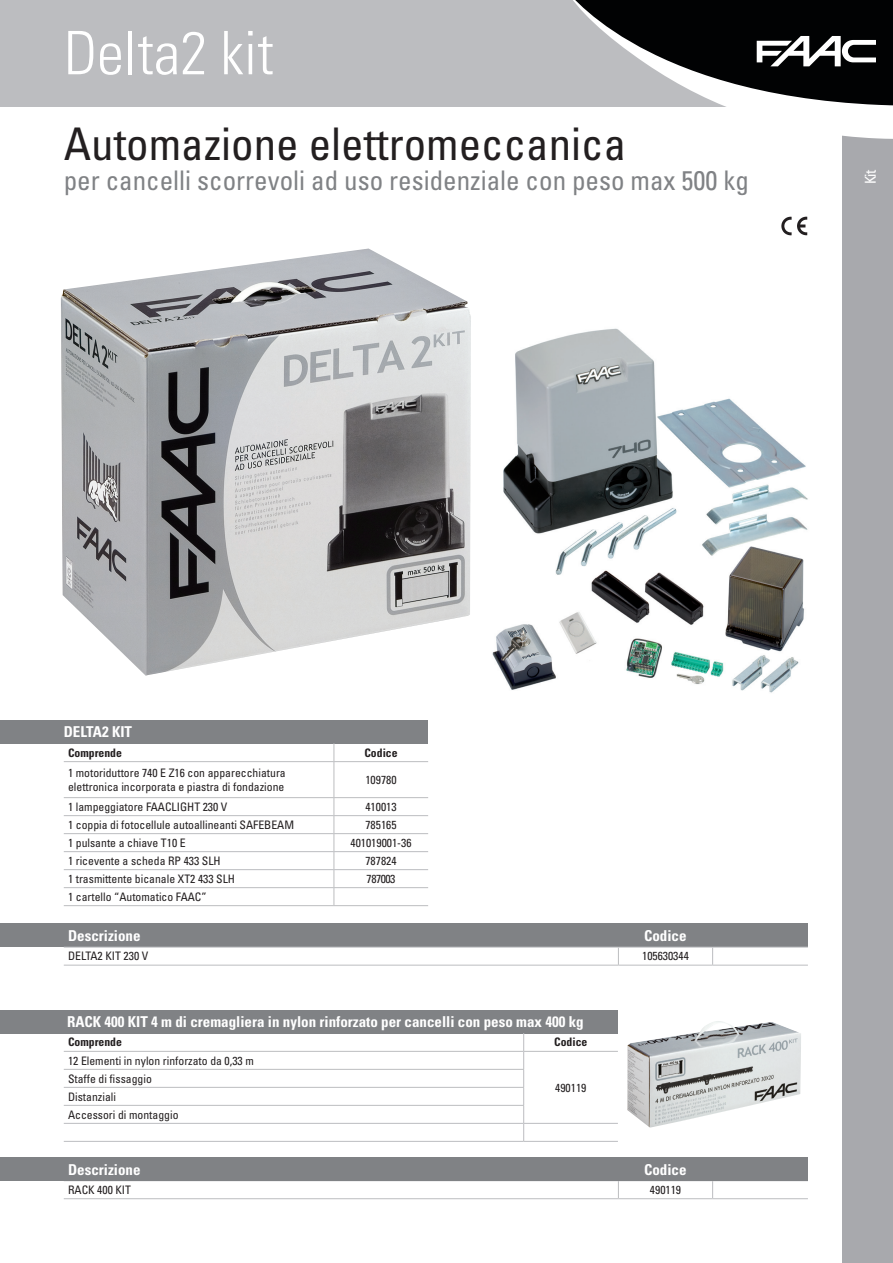
<style>
.page{position:relative;width:893px;height:1263px;background:#fff}
.page>*{position:absolute;margin:0;border:0;box-sizing:border-box;transform-origin:0 0}
.t1{font:300 condensed 60px "Univers LT Std";color:#fff}
.t2{font:condensed 45px "Univers LT Std";color:#231f20}
.t3{font:condensed 27px "Univers LT Std";color:#808285}
.t4{font:700 condensed 15px "Univers LT Std";color:#fff}
.t5{font:condensed 15px "Univers LT Std";color:#fff}
.t6{font:condensed 11.7px/18px "Univers LT Std";color:#231f20}
.t7{font:700 condensed 11.7px "Univers LT Std";color:#231f20}
</style>
<div class="page">
<div style="left:842px;top:112px;width:51px;height:1151px;background:#a8a9ad"></div>
<div style="left:0;top:0;width:893px;height:106px;background:#bcbdc0"></div>
<svg style="left:564px;top:106px;width:329px;height:33px"></svg>
<svg style="left:573px;top:0;width:320px;height:106px"></svg>
<svg style="left:618px;top:1181px;width:1px;height:17px"></svg>
<svg style="left:712px;top:1181px;width:1px;height:17px"></svg>
<hr style="left:64px;top:1198px;width:554px;height:1px;background:#bcbdc0">
<hr style="left:618px;top:1198px;width:95px;height:1px;background:#bcbdc0">
<hr style="left:713px;top:1198px;width:95px;height:1px;background:#bcbdc0">
<svg style="left:781px;top:217px;width:26px;height:18px"></svg>
<img style="left:492px;top:328px;width:316px;height:365px">
<div style="left:0;top:924px;width:808px;height:23px;background:#808285"></div>
<div style="left:0;top:1158px;width:808px;height:23px;background:#808285"></div>
<hr style="left:64px;top:947px;width:554px;height:1px;background:#bcbdc0">
<hr style="left:618px;top:947px;width:95px;height:1px;background:#bcbdc0">
<svg style="left:618px;top:947px;width:1px;height:18px"></svg>
<hr style="left:713px;top:947px;width:95px;height:1px;background:#bcbdc0">
<svg style="left:712px;top:947px;width:1px;height:18px"></svg>
<hr style="left:64px;top:965px;width:554px;height:1px;background:#bcbdc0">
<hr style="left:618px;top:965px;width:95px;height:1px;background:#bcbdc0">
<hr style="left:713px;top:965px;width:95px;height:1px;background:#bcbdc0">
<div style="left:0;top:720px;width:427px;height:23px;background:#808285"></div>
<div style="left:0;top:1010px;width:618px;height:23px;background:#808285"></div>
<svg style="left:334px;top:743px;width:1px;height:18px"></svg>
<hr style="left:64px;top:761px;width:270px;height:1px;background:#bcbdc0">
<hr style="left:334px;top:761px;width:94px;height:1px;background:#bcbdc0">
<hr style="left:334px;top:762px;width:1px;height:35px;background:#bcbdc0">
<hr style="left:64px;top:797px;width:270px;height:1px;background:#bcbdc0">
<hr style="left:334px;top:797px;width:94px;height:1px;background:#bcbdc0">
<hr style="left:64px;top:815px;width:270px;height:1px;background:#bcbdc0">
<hr style="left:334px;top:815px;width:94px;height:1px;background:#bcbdc0">
<hr style="left:64px;top:833px;width:270px;height:1px;background:#bcbdc0">
<hr style="left:334px;top:833px;width:94px;height:1px;background:#bcbdc0">
<hr style="left:64px;top:851px;width:270px;height:1px;background:#bcbdc0">
<hr style="left:334px;top:851px;width:94px;height:1px;background:#bcbdc0">
<hr style="left:64px;top:869px;width:270px;height:1px;background:#bcbdc0">
<hr style="left:334px;top:869px;width:94px;height:1px;background:#bcbdc0">
<hr style="left:64px;top:887px;width:270px;height:1px;background:#bcbdc0">
<hr style="left:334px;top:887px;width:94px;height:1px;background:#bcbdc0">
<svg style="left:334px;top:798px;width:1px;height:107px"></svg>
<hr style="left:64px;top:905px;width:270px;height:1px;background:#bcbdc0">
<hr style="left:334px;top:905px;width:94px;height:1px;background:#bcbdc0">
<hr style="left:64px;top:1051px;width:460px;height:1px;background:#bcbdc0">
<hr style="left:524px;top:1051px;width:94px;height:1px;background:#bcbdc0">
<hr style="left:64px;top:1069px;width:460px;height:1px;background:#bcbdc0">
<hr style="left:64px;top:1087px;width:460px;height:1px;background:#bcbdc0">
<hr style="left:64px;top:1105px;width:460px;height:1px;background:#bcbdc0">
<hr style="left:64px;top:1123px;width:460px;height:1px;background:#bcbdc0">
<hr style="left:524px;top:1123px;width:94px;height:1px;background:#bcbdc0">
<svg style="left:523px;top:1033px;width:1px;height:108px"></svg>
<hr style="left:64px;top:1141px;width:460px;height:1px;background:#bcbdc0">
<hr style="left:524px;top:1141px;width:94px;height:1px;background:#bcbdc0">
<img style="left:61px;top:248px;width:410px;height:428px">
<img style="left:627px;top:1021px;width:174px;height:106px">
<h1 class="t1" style="left:64px;top:17px;width:211px">Delta2 kit</h1>
<h2 class="t2" style="left:64px;top:116px;width:564px">Automazione elettromeccanica</h2>
<h3 class="t3" style="left:64px;top:163px;width:687px">per cancelli scorrevoli ad uso residenziale con peso max 500 kg</h3>
<p class="t5" style="left:861px;top:184px;width:17px;rotate:-90deg">Kit</p>
<p class="t4" style="left:64px;top:723px;width:70px">delta2 kit</p>
<p class="t7" style="left:68px;top:745px;width:55px">Comprende</p>
<p class="t7" style="left:364px;top:745px;width:35px">Codice</p>
<p class="t6" style="left:68px;top:766px;width:219px;line-height:13.5px">1 motoriduttore 740 E Z16 con apparecchiatura elettronica incorporata e piastra di fondazione</p>
<p class="t6" style="left:365px;top:770px;width:33px">109780</p>
<p class="t6" style="left:68px;top:797px;width:161px">1 lampeggiatore FAACLIGHT 230 V</p>
<p class="t6" style="left:365px;top:797px;width:33px">410013</p>
<p class="t6" style="left:68px;top:815px;width:228px">1 coppia di fotocellule autoallineanti SAFEBEAM</p>
<p class="t6" style="left:365px;top:815px;width:33px">785165</p>
<p class="t6" style="left:68px;top:833px;width:118px">1 pulsante a chiave T10 E</p>
<p class="t6" style="left:351px;top:833px;width:63px">401019001-36</p>
<p class="t6" style="left:68px;top:851px;width:154px">1 ricevente a scheda RP 433 SLH</p>
<p class="t6" style="left:365px;top:851px;width:33px">787824</p>
<p class="t6" style="left:68px;top:869px;width:169px">1 trasmittente bicanale XT2 433 SLH</p>
<p class="t6" style="left:367px;top:869px;width:30px">787003</p>
<p class="t6" style="left:68px;top:887px;width:140px">1 cartello “Automatico FAAC”</p>
<p class="t4" style="left:68px;top:926px;width:74px">Descrizione</p>
<p class="t4" style="left:644px;top:926px;width:44px">Codice</p>
<p class="t6" style="left:68px;top:947px;width:82px">DELTA2 KIT 230 V</p>
<p class="t6" style="left:642px;top:947px;width:48px">105630344</p>
<p class="t4" style="left:67px;top:1012px;width:518px">RACK 400 KIT 4 m di cremagliera in nylon rinforzato per cancelli con peso max 400 kg</p>
<p class="t7" style="left:68px;top:1035px;width:55px">Comprende</p>
<p class="t7" style="left:554px;top:1035px;width:35px">Codice</p>
<p class="t6" style="left:68px;top:1051px;width:187px">12 Elementi in nylon rinforzato da 0,33 m</p>
<p class="t6" style="left:555px;top:1078px;width:33px">490119</p>
<p class="t6" style="left:68px;top:1069px;width:112px">Staffe di fissaggio<br>Distanziali<br>Accessori di montaggio</p>
<p class="t4" style="left:68px;top:1160px;width:74px">Descrizione</p>
<p class="t4" style="left:644px;top:1160px;width:44px">Codice</p>
<p class="t6" style="left:68px;top:1180px;width:65px">RAC K 400 KIT</p>
<p class="t6" style="left:650px;top:1180px;width:33px">490119</p>
</div>
